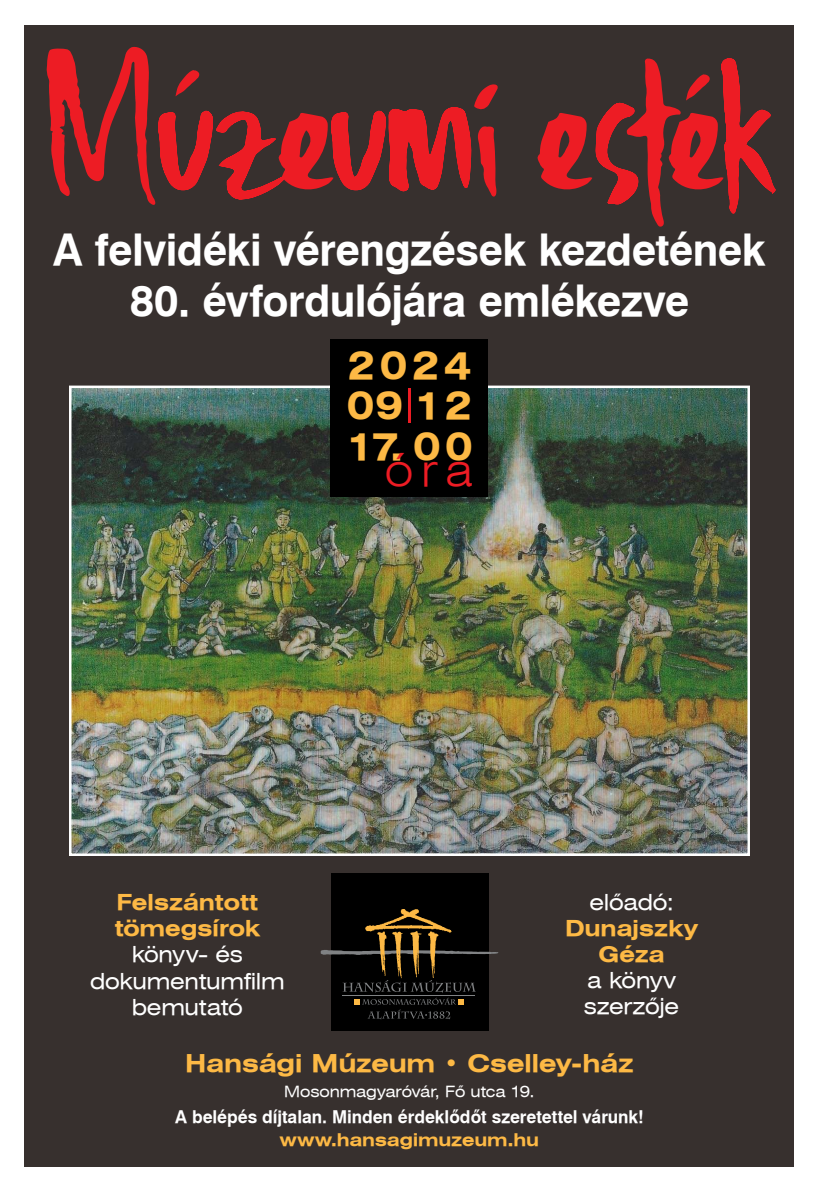
<style>
.page{position:relative;width:819px;height:1191px;background:#fff}
.page>*{position:absolute;margin:0;border:0;box-sizing:border-box;transform-origin:0 0}
.t1{font:270.38px "Willgate";color:#ed1c24}
.t2{font:44.1px "H Swiss 721 Lt Ex BT";color:#ed1c24}
.t3{font:42.88px "H Swiss 721 BT Bold";letter-spacing:-.01em;color:#fff}
.t4{font:37.89px/39.7px "H Swiss 721 Ex BT Bold";letter-spacing:.115em;color:#fdb945}
.t5{font:24.41px "H Swiss 721 Ex BT Bold";letter-spacing:-.015em;color:#fdb945}
.t6{font:21.88px/26.2px "H Swiss 721 Ex BT";letter-spacing:-.01em;color:#fff;text-align:center}
.t7{font:21.88px/26.2px "H Swiss 721 Ex BT Bold";letter-spacing:-.015em;color:#fdb945}
.t8{font:17.41px "H Swiss 721 BT Bold";letter-spacing:-.005em;color:#fff}
.t9{font:17.41px "H Swiss 721 Ex BT Bold";letter-spacing:-.015em;color:#fdb945}
.t10{font:15.4px "H Swiss 721 Ex BT";letter-spacing:-.01em;color:#fff}
</style>
<div class="page">
<div style="left:25px;top:25px;width:769px;height:1141px;background:#37302e"></div>
<img style="left:69px;top:384px;width:681px;height:472px">
<div style="left:331px;top:873px;width:157px;height:157px;background:#000"></div>
<svg style="left:321px;top:909px;width:177px;height:110px"></svg>
<div style="left:331px;top:339px;width:157px;height:157px;background:#000"></div>
<hr style="left:408px;top:388px;width:3px;height:35px;background:#ed1c24">
<h1 class="t1" style="left:46px;top:-5px;width:729px">Múzeumi esték</h1>
<p class="t3" style="left:53px;top:224px;width:713px">A felvidéki vérengzések kezdetének</p>
<p class="t3" style="left:130px;top:275px;width:561px">80. évfordulójára emlékezve</p>
<p class="t4" style="left:347px;top:346px;width:127px">2024<br>09 12</p>
<p class="t4" style="left:346px;top:426px;width:128px">17. 00</p>
<p class="t2" style="left:384px;top:444px;width:90px">óra</p>
<p class="t7" style="left:114px;top:888px;width:147px">Felszántott tömegsírok</p>
<p class="t6" style="left:90px;top:941px;width:196px">könyv- és dokumentumfilm bemutató</p>
<p class="t6" style="left:589px;top:888px;width:86px">előadó:</p>
<p class="t7" style="left:565px;top:915px;width:135px;text-align:center">Dunajszky<br>Géza</p>
<p class="t6" style="left:584px;top:967px;width:97px;text-align:left">a könyv szerzője</p>
<p class="t5" style="left:185px;top:1048px;width:450px">Hansági Múzeum • Cselley-ház</p>
<p class="t8" style="left:175px;top:1106px;width:470px">A belépés díjtalan. Minden érdeklődőt szeretettel várunk!</p>
<p class="t10" style="left:284px;top:1082px;width:252px">Mosonmagyaróvár, Fő utca 19.</p>
<p class="t9" style="left:280px;top:1129px;width:261px">www.hansagimuzeum.hu</p>
</div>
